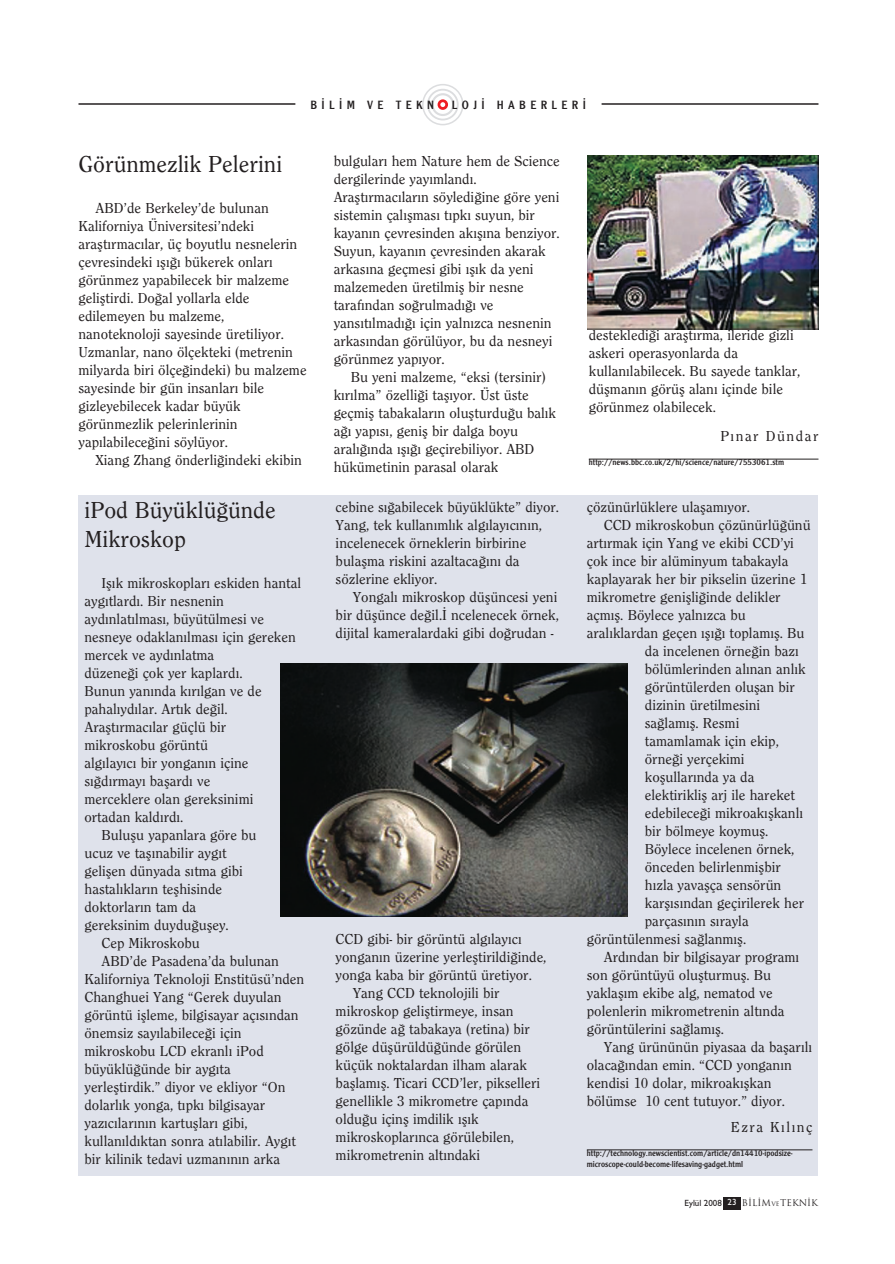
<style>
.page{position:relative;width:895px;height:1264px;background:#fff}
.page>*{position:absolute;margin:0;border:0;box-sizing:border-box;transform-origin:0 0}
.t1{font:500 24px/28.8px "Clearface";color:#231f20}
.t2{font:500 15px/18px "Clearface";color:#231f20}
.t3{font:500 15px "Clearface";letter-spacing:.1em;color:#231f20}
.t4{font:12.45px "Clearface Gothic";letter-spacing:.35em;color:#231f20}
.t5{font:9px/10.8px "Clearface Gothic";color:#231f20}
.t6{font:500 9px "Trajan";color:#231f20}
.s1{font-family:"Gill Sans";font-weight:400}
.s2{font-family:"Gill Sans";font-weight:400;color:#fff}
.s3{font-size:6px}
</style>
<div class="page">
<div style="left:724px;top:1197px;width:17px;height:13px;background:#231f20"></div>
<div style="left:431px;top:93px;width:23px;height:23px;border:2px solid #dcdddf;border-radius:50%"></div>
<div style="left:437px;top:99px;width:11px;height:11px;border:3px solid #ee1d23;border-radius:50%"></div>
<div style="left:427px;top:89px;width:32px;height:31px;border:2px solid #dcdddf;border-radius:50%"></div>
<div style="left:422px;top:84px;width:41px;height:41px;border:2px solid #dcdddf;border-radius:50%"></div>
<hr style="left:78px;top:103px;width:217px;height:2px;background:#231f20">
<hr style="left:601px;top:103px;width:217px;height:2px;background:#231f20">
<hr style="left:589px;top:459px;width:229px;height:1px;background:#231f20">
<img style="left:587px;top:155px;width:231px;height:175px">
<div style="left:78px;top:495px;width:740px;height:680px;background:#dfe2eb"></div>
<hr style="left:587px;top:1150px;width:225px;height:1px;background:#231f20">
<img style="left:280px;top:663px;width:348px;height:254px">
<p class="t4" style="left:310px;top:97px;width:125px">B‹L‹M VE TEKN</p>
<p class="t4" style="left:452px;top:97px;width:136px">LOJ‹ HABERLER‹</p>
<h1 class="t1" style="left:78px;top:149px;width:205px">Görünmezlik Pelerini</h1>
<p class="t2" style="left:78px;top:198px;width:230px;text-indent:17px">ABD’de Berkeley’de bulunan Kaliforniya Üniversitesi’ndeki araştırmacılar, üç boyutlu nesnelerin çevresindeki ışığı bükerek onları görünmez yapabilecek bir malzeme geliştirdi. Doğal yollarla elde edilemeyen bu malzeme, nanoteknoloji sayesinde üretiliyor.<br>Uzmanlar, nano ölçekteki (metrenin milyarda biri ölçeğindeki) bu malzeme sayesinde bir gün insanları bile gizleyebilecek kadar büyük görünmezlik pelerinlerinin yapılabileceğini söylüyor.</p>
<p class="t2" style="left:95px;top:450px;width:208px">Xiang Zhang önderliğindeki ekibin</p>
<h1 class="t1" style="left:84px;top:496px;width:193px">iPod Büyüklüğünde<br>Mikroskop</h1>
<p class="t2" style="left:101px;top:573px;width:201px">Işık mikroskopları eskiden hantal</p>
<p class="t2" style="left:84px;top:591px;width:141px">aygıtlardı. Bir nesnenin</p>
<p class="t2" style="left:84px;top:609px;width:181px">aydınlatılması, büyütülmesi ve</p>
<p class="t2" style="left:84px;top:627px;width:213px">nesneye odaklanılması için gereken</p>
<p class="t2" style="left:84px;top:645px;width:131px">mercek ve aydınlatma</p>
<p class="t2" style="left:84px;top:663px;width:160px">düzeneği çok yer kaplardı.</p>
<p class="t2" style="left:84px;top:681px;width:179px">Bunun yanında kırılgan ve de</p>
<p class="t2" style="left:84px;top:699px;width:145px">pahalıydılar. Artık değil.</p>
<p class="t2" style="left:84px;top:717px;width:143px">Araştırmacılar güçlü bir</p>
<p class="t2" style="left:84px;top:735px;width:125px">mikroskobu görüntü</p>
<p class="t2" style="left:84px;top:753px;width:165px">algılayıcı bir yonganın içine</p>
<p class="t2" style="left:84px;top:771px;width:127px">sığdırmayı başardı ve</p>
<p class="t2" style="left:84px;top:789px;width:170px">merceklere olan gereksinimi</p>
<p class="t2" style="left:84px;top:807px;width:101px">ortadan kaldırdı.</p>
<p class="t2" style="left:101px;top:825px;width:156px">Buluşu yapanlara göre bu</p>
<p class="t2" style="left:84px;top:843px;width:144px">ucuz ve taşınabilir aygıt</p>
<p class="t2" style="left:84px;top:861px;width:160px">gelişen dünyada sıtma gibi</p>
<p class="t2" style="left:84px;top:879px;width:139px">hastalıkların teşhisinde</p>
<p class="t2" style="left:84px;top:897px;width:113px">doktorların tam da</p>
<p class="t2" style="left:84px;top:915px;width:146px">gereksinim duyduğuşey.</p>
<p class="t2" style="left:101px;top:933px;width:100px">Cep Mikroskobu</p>
<p class="t2" style="left:101px;top:951px;width:179px">ABD’de Pasadena’da bulunan</p>
<p class="t2" style="left:84px;top:969px;width:221px">Kaliforniya Teknoloji Enstitüsü’nden</p>
<p class="t2" style="left:84px;top:987px;width:198px">Changhuei Yang “Gerek duyulan</p>
<p class="t2" style="left:84px;top:1005px;width:216px">görüntü işleme, bilgisayar açısından</p>
<p class="t2" style="left:84px;top:1023px;width:158px">önemsiz sayılabileceği için</p>
<p class="t2" style="left:84px;top:1041px;width:181px">mikroskobu LCD ekranlı iPod</p>
<p class="t2" style="left:84px;top:1059px;width:148px">büyüklüğünde bir aygıta</p>
<p class="t2" style="left:84px;top:1077px;width:203px">yerleştirdik.” diyor ve ekliyor “On</p>
<p class="t2" style="left:84px;top:1095px;width:182px">dolarlık yonga, tıpkı bilgisayar</p>
<p class="t2" style="left:84px;top:1113px;width:165px">yazıcılarının kartuşları gibi,</p>
<p class="t2" style="left:84px;top:1131px;width:213px">kullanıldıktan sonra atılabilir. Aygıt</p>
<p class="t2" style="left:84px;top:1149px;width:197px">bir kilinik tedavi uzmanının arka</p>
<p class="t2" style="left:334px;top:152px;width:228px">bulguları hem Nature hem de Science dergilerinde yayımlandı.<br>Araştırmacıların söylediğine göre yeni sistemin çalışması tıpkı suyun, bir kayanın çevresinden akışına benziyor.<br>Suyun, kayanın çevresinden akarak arkasına geçmesi gibi ışık da yeni malzemeden üretilmiş bir nesne tarafından soğrulmadığı ve yansıtılmadığı için yalnızca nesnenin arkasından görülüyor, bu da nesneyi görünmez yapıyor.</p>
<p class="t2" style="left:334px;top:368px;width:224px;text-indent:17px">Bu yeni malzeme, “eksi (tersinir) kırılma” özelliği taşıyor. Üst üste geçmiş tabakaların oluşturduğu balık ağı yapısı, geniş bir dalga boyu aralığında ışığı geçirebiliyor. ABD hükümetinin parasal olarak</p>
<p class="t2" style="left:336px;top:498px;width:225px">cebine sığabilecek büyüklükte” diyor.<br>Yang, tek kullanımlık algılayıcının, incelenecek örneklerin birbirine bulaşma riskini azaltacağını da sözlerine ekliyor.</p>
<p class="t2" style="left:336px;top:588px;width:225px;text-align:justify;text-indent:17px">Yongalı mikroskop düşüncesi yeni bir düşünce değil.İ ncelenecek örnek, dijital kameralardaki gibi doğrudan -</p>
<p class="t2" style="left:336px;top:930px;width:187px">CCD gibi- bir görüntü algılayıcı</p>
<p class="t2" style="left:336px;top:948px;width:212px">yonganın üzerine yerleştirildiğinde,</p>
<p class="t2" style="left:336px;top:966px;width:198px">yonga kaba bir görüntü üretiyor.</p>
<p class="t2" style="left:353px;top:984px;width:148px">Yang CCD teknolojili bir</p>
<p class="t2" style="left:336px;top:1002px;width:179px">mikroskop geliştirmeye, insan</p>
<p class="t2" style="left:336px;top:1020px;width:196px">gözünde ağ tabakaya (retina) bir</p>
<p class="t2" style="left:336px;top:1038px;width:187px">gölge düşürüldüğünde görülen</p>
<p class="t2" style="left:336px;top:1056px;width:193px">küçük noktalardan ilham alarak</p>
<p class="t2" style="left:336px;top:1074px;width:206px">başlamış. Ticari CCD’ler, pikselleri</p>
<p class="t2" style="left:336px;top:1092px;width:194px">genellikle 3 mikrometre çapında</p>
<p class="t2" style="left:336px;top:1110px;width:144px">olduğu içinş imdilik ışık</p>
<p class="t2" style="left:336px;top:1128px;width:180px">mikroskoplarınca görülebilen,</p>
<p class="t2" style="left:336px;top:1146px;width:146px">mikrometrenin altındaki</p>
<p class="t2" style="left:589px;top:326px;width:213px">desteklediği araştırma, ileride gizli askeri operasyonlarda da kullanılabilecek. Bu sayede tanklar, düşmanın görüş alanı içinde bile görünmez olabilecek.</p>
<p class="t3" style="left:720px;top:428px;width:100px">Pınar Dündar</p>
<p class="t5" style="left:589px;top:457px;width:197px">http://news.bbc.co.uk/2/hi/science/nature/7553061.stm</p>
<p class="t2" style="left:587px;top:498px;width:165px">çözünürlüklere ulaşamıyor.</p>
<p class="t2" style="left:604px;top:516px;width:208px">CCD mikroskobun çözünürlüğünü</p>
<p class="t2" style="left:587px;top:534px;width:209px">artırmak için Yang ve ekibi CCD’yi</p>
<p class="t2" style="left:587px;top:552px;width:203px">çok ince bir alüminyum tabakayla</p>
<p class="t2" style="left:587px;top:570px;width:222px">kaplayarak her bir pikselin üzerine 1</p>
<p class="t2" style="left:587px;top:588px;width:195px">mikrometre genişliğinde delikler</p>
<p class="t2" style="left:587px;top:606px;width:160px">açmış. Böylece yalnızca bu</p>
<p class="t2" style="left:587px;top:624px;width:219px">aralıklardan geçen ışığı toplamış. Bu</p>
<p class="t2" style="left:645px;top:642px;width:155px">da incelenen örneğin bazı</p>
<p class="t2" style="left:645px;top:660px;width:162px">bölümlerinden alınan anlık</p>
<p class="t2" style="left:645px;top:678px;width:152px">görüntülerden oluşan bir</p>
<p class="t2" style="left:645px;top:696px;width:117px">dizinin üretilmesini</p>
<p class="t2" style="left:645px;top:714px;width:96px">sağlamış. Resmi</p>
<p class="t2" style="left:645px;top:732px;width:135px">tamamlamak için ekip,</p>
<p class="t2" style="left:645px;top:750px;width:101px">örneği yerçekimi</p>
<p class="t2" style="left:645px;top:768px;width:111px">koşullarında ya da</p>
<p class="t2" style="left:645px;top:786px;width:152px">elektirikliş arj ile hareket</p>
<p class="t2" style="left:645px;top:804px;width:160px">edebileceği mikroakışkanlı</p>
<p class="t2" style="left:645px;top:822px;width:125px">bir bölmeye koymuş.</p>
<p class="t2" style="left:645px;top:840px;width:151px">Böylece incelenen örnek,</p>
<p class="t2" style="left:645px;top:858px;width:137px">önceden belirlenmişbir</p>
<p class="t2" style="left:645px;top:876px;width:138px">hızla yavaşça sensörün</p>
<p class="t2" style="left:645px;top:894px;width:161px">karşısından geçirilerek her</p>
<p class="t2" style="left:645px;top:912px;width:105px">parçasının sırayla</p>
<p class="t2" style="left:587px;top:930px;width:161px">görüntülenmesi sağlanmış.</p>
<p class="t2" style="left:604px;top:948px;width:197px">Ardından bir bilgisayar programı</p>
<p class="t2" style="left:587px;top:966px;width:186px">son görüntüyü oluşturmuş. Bu</p>
<p class="t2" style="left:587px;top:984px;width:187px">yaklaşım ekibe alg, nematod ve</p>
<p class="t2" style="left:587px;top:1002px;width:199px">polenlerin mikrometrenin altında</p>
<p class="t2" style="left:587px;top:1020px;width:139px">görüntülerini sağlamış.</p>
<p class="t2" style="left:604px;top:1038px;width:210px">Yang ürününün piyasaa da başarılı</p>
<p class="t2" style="left:587px;top:1056px;width:206px">olacağından emin. “CCD yonganın</p>
<p class="t2" style="left:587px;top:1074px;width:186px">kendisi 10 dolar, mikroakışkan</p>
<p class="t2" style="left:587px;top:1092px;width:200px">bölümse 10 cent tutuyor.” diyor.</p>
<p class="t3" style="left:731px;top:1119px;width:83px">Ezra Kılınç</p>
<p class="t5" style="left:587px;top:1148px;width:207px">http://technology.newscientist.com/article/dn14410-ipodsize&shy;microscope-could-become-lifesaving-gadget.html</p>
<p class="t6" style="left:684px;top:1196px;width:136px"><span class="s1">Eylül 2008</span> <span class="s2">23</span> BiLiM<span class="s3">ve</span>TEKNiK</p>
</div>
